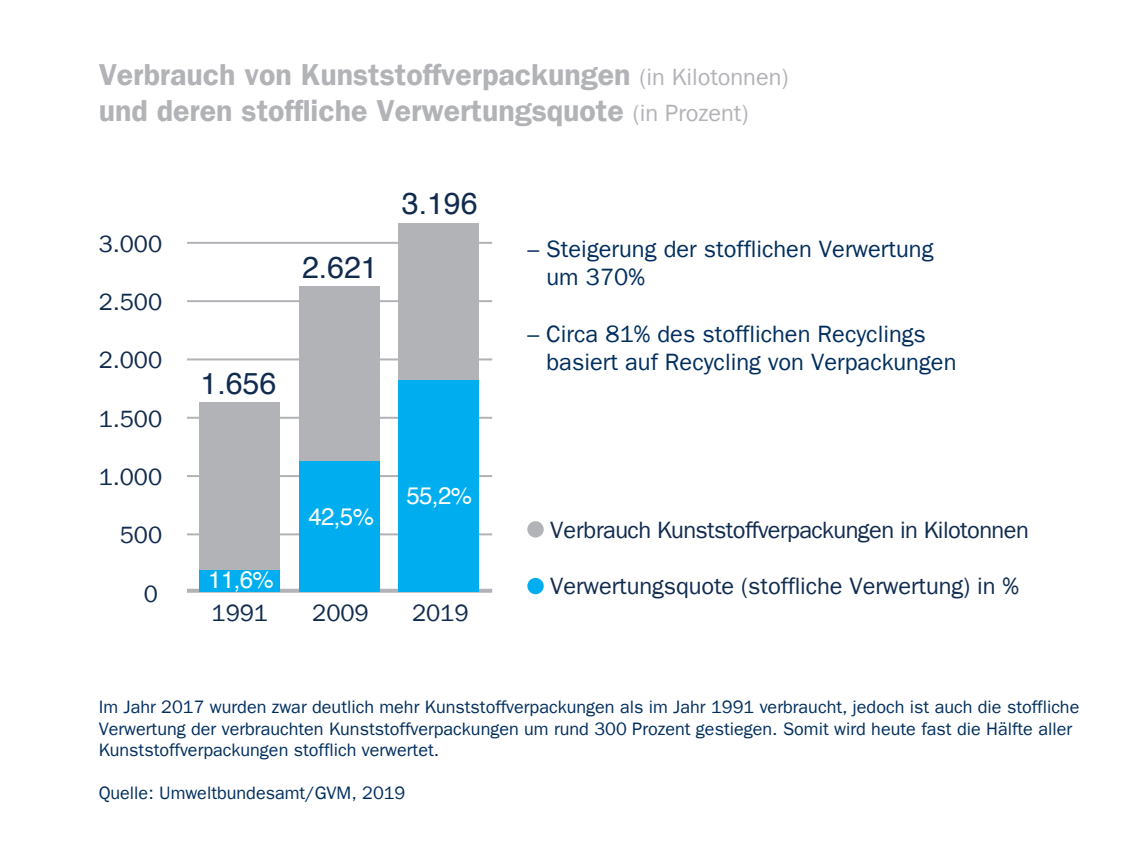
<style>
.page{position:relative;width:1134px;height:851px;background:#fff}
.page>*{position:absolute;margin:0;border:0;box-sizing:border-box;transform-origin:0 0}
.t1{font:600 30.4px/36.4px "Franklin Gothic LT";color:#b2b3b7}
.t2{font:30.4px "Helvetica";color:#112b4e}
.t3{font:24px "Helvetica";color:#fff}
.t4{font:23.6px/28.4px "Franklin Gothic LT";color:#002e5e}
.t5{font:23.6px "Franklin Gothic LT";letter-spacing:-.005em;color:#112b4e}
.t6{font:23.6px "Franklin Gothic LT";letter-spacing:-.025em;color:#112b4e}
.t7{font:18px/21.6px "Franklin Gothic LT";color:#002e5e}
.s1{font-weight:400;font-size:23.6px}
</style>
<div class="page">
<svg style="left:187px;top:588px;width:305px;height:4px"></svg>
<hr style="left:187px;top:533px;width:305px;height:2px;background:#b2b3b7">
<hr style="left:187px;top:475px;width:305px;height:2px;background:#b2b3b7">
<hr style="left:187px;top:416px;width:305px;height:2px;background:#b2b3b7">
<hr style="left:187px;top:242px;width:305px;height:2px;background:#b2b3b7">
<hr style="left:187px;top:300px;width:305px;height:2px;background:#b2b3b7">
<hr style="left:187px;top:358px;width:305px;height:2px;background:#b2b3b7">
<div style="left:527px;top:521px;width:17px;height:16px;background:#b2b3b7;border-radius:50%"></div>
<div style="left:527px;top:577px;width:17px;height:17px;background:#00aeef;border-radius:50%"></div>
<div style="left:199px;top:569px;width:81px;height:22px;background:#00aeef"></div>
<div style="left:199px;top:402px;width:81px;height:167px;background:#b2b3b7"></div>
<div style="left:299px;top:286px;width:81px;height:286px;background:#b2b3b7"></div>
<div style="left:299px;top:460px;width:81px;height:131px;background:#00aeef"></div>
<div style="left:398px;top:223px;width:81px;height:354px;background:#b2b3b7"></div>
<div style="left:398px;top:380px;width:81px;height:211px;background:#00aeef"></div>
<h1 class="t1" style="left:99px;top:56px;width:691px">Verbrauch von Kunststoffverpackungen <span class="s1">(in Kilotonnen) </span>und deren stoffliche Verwertungsquote <span class="s1">(in Prozent)</span></h1>
<h3 class="t5" style="left:99px;top:230px;width:65px">3.000</h3>
<h3 class="t5" style="left:99px;top:288px;width:65px">2.500</h3>
<h3 class="t5" style="left:99px;top:347px;width:65px">2.000</h3>
<h3 class="t5" style="left:99px;top:405px;width:65px">1.500</h3>
<h3 class="t5" style="left:99px;top:463px;width:65px">1.000</h3>
<h3 class="t5" style="left:120px;top:521px;width:44px">500</h3>
<h3 class="t5" style="left:144px;top:580px;width:16px">0</h3>
<h1 class="t2" style="left:302px;top:243px;width:77px">2.621</h1>
<h1 class="t2" style="left:402px;top:179px;width:77px">3.196</h1>
<h1 class="t2" style="left:201px;top:359px;width:77px">1.656</h1>
<h2 class="t3" style="left:308px;top:498px;width:67px">42,5%</h2>
<h2 class="t3" style="left:406px;top:477px;width:67px">55,2%</h2>
<h3 class="t4" style="left:546px;top:234px;width:388px;text-indent:-19px">– Steigerung der stofflichen Verwertung um 370%</h3>
<h3 class="t4" style="left:546px;top:320px;width:411px;text-indent:-19px">– Circa 81% des stofflichen Recyclings basiert auf Recycling von Verpackungen</h3>
<h3 class="t6" style="left:550px;top:516px;width:480px">Verbrauch Kunststoffverpackungen in Kilotonnen</h3>
<h2 class="t3" style="left:208px;top:561px;width:67px">11,6%</h2>
<h3 class="t5" style="left:550px;top:572px;width:470px">Verwertungsquote (stoffliche Verwertung) in %</h3>
<h3 class="t5" style="left:212px;top:599px;width:58px">1991</h3>
<h3 class="t5" style="left:312px;top:599px;width:58px">2009</h3>
<h3 class="t5" style="left:412px;top:599px;width:58px">2019</h3>
<p class="t7" style="left:99px;top:696px;width:982px">Im Jahr 2017 wurden zwar deutlich mehr Kunststoffverpackungen als im Jahr 1991 verbraucht, jedoch ist auch die stoffliche<br>Verwertung der verbrauchten Kunststoffverpackungen um rund 300 Prozent gestiegen. Somit wird heute fast die Hälfte aller<br>Kunststoffverpackungen stofflich verwertet.</p>
<p class="t7" style="left:99px;top:782px;width:308px">Quelle: Umweltbundesamt/GVM, 2019</p>
</div>
